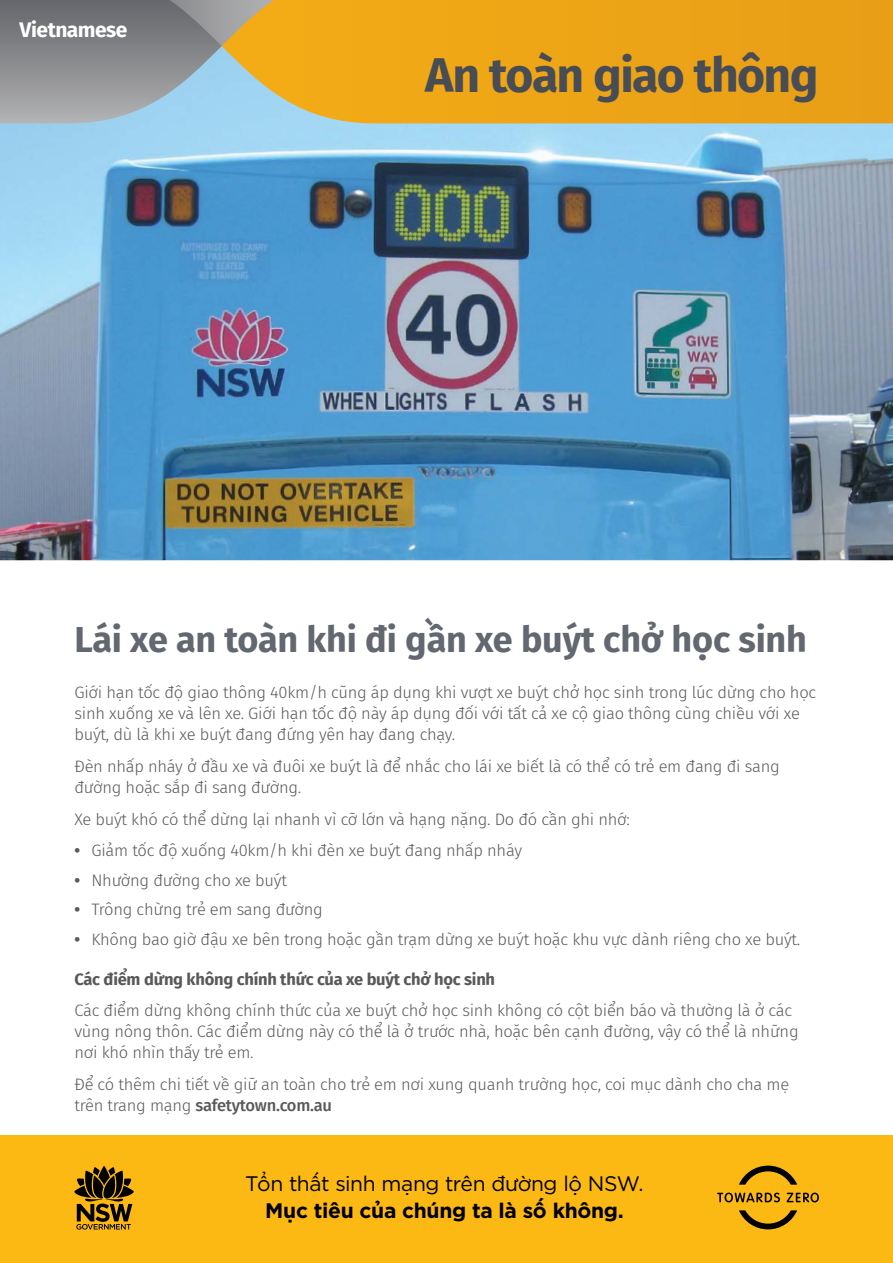
<style>
.page{position:relative;width:893px;height:1263px;background:#fff}
.page>*{position:absolute;margin:0;border:0;box-sizing:border-box;transform-origin:0 0}
.t1{font:700 48px "Fira Sans";letter-spacing:-.035em;color:#474c55}
.Page_Heading{font:700 36px "Fira Sans";letter-spacing:-.005em;color:#626770}
.t2{font:21px "Gotham Ay Pro";letter-spacing:-.02em;color:#000}
.t3{font:700 21px "Gotham Ay Pro";letter-spacing:-.015em;color:#000}
.t4{font:700 21px "Fira Sans";letter-spacing:-.02em;color:#fff}
.Body{font:300 16.5px/21px "Fira Sans";letter-spacing:-.015em;color:#58595b}
.Body-2{font:700 16.5px "Fira Sans";letter-spacing:-.015em;color:#58595b}
.s1{font-weight:700}
.s2{font-weight:500}
</style>
<div class="page">
<div style="left:0;top:1135px;width:893px;height:128px;background:#fdb913"></div>
<svg style="left:74px;top:1166px;width:60px;height:63px"></svg>
<svg style="left:739px;top:1210px;width:58px;height:19px"></svg>
<svg style="left:739px;top:1165px;width:58px;height:20px"></svg>
<svg style="left:717px;top:1192px;width:63px;height:10px"></svg>
<svg style="left:787px;top:1192px;width:32px;height:10px"></svg>
<img style="left:0;top:123px;width:893px;height:437px">
<div style="left:370px;top:0;width:523px;height:123px;background:#eca417"></div>
<svg style="left:0;top:0;width:370px;height:123px;background:#aca07a"></svg>
<p class="t4" style="left:20px;top:12px;width:109px">Vietnamese</p>
<h1 class="t1" style="left:425px;top:34px;width:395px">An toàn giao thông</h1>
<p class="Page_Heading" style="left:74px;top:609px;width:734px">Lái xe an toàn khi đi gần xe buýt chở học sinh</p>
<p class="Body" style="left:74px;top:682px;width:743px">Giới hạn tốc độ giao thông 40km/h cũng áp dụng khi vượt xe buýt chở học sinh trong lúc dừng cho học sinh xuống xe và lên xe. Giới hạn tốc độ này áp dụng đối với tất cả xe cộ giao thông cùng chiều với xe buýt, dù là khi xe buýt đang đứng yên hay đang chạy.</p>
<p class="Body" style="left:74px;top:755px;width:707px">Đèn nhấp nháy ở đầu xe và đuôi xe buýt là để nhắc cho lái xe biết là có thể có trẻ em đang đi sang đường hoặc sắp đi sang đường.</p>
<p class="Body" style="left:74px;top:808px;width:557px">Xe buýt khó có thể dừng lại nhanh vì cỡ lớn và hạng nặng. Do đó cần ghi nhớ:</p>
<p class="Body" style="left:74px;top:840px;width:449px"><span class="s1">•</span> Giảm tốc độ xuống 40km/h khi đèn xe buýt đang nhấp nháy</p>
<p class="Body" style="left:74px;top:869px;width:214px"><span class="s1">•</span> Nhường đường cho xe buýt</p>
<p class="Body" style="left:74px;top:899px;width:250px"><span class="s1">•</span> Trông chừng trẻ em sang đường</p>
<p class="Body" style="left:74px;top:928px;width:727px"><span class="s1">•</span> Không bao giờ đậu xe bên trong hoặc gần trạm dừng xe buýt hoặc khu vực dành riêng cho xe buýt.</p>
<p class="Body-2" style="left:74px;top:965px;width:422px">Các điểm dừng không chính thức của xe buýt chở học sinh</p>
<p class="Body" style="left:74px;top:1000px;width:726px">Các điểm dừng không chính thức của xe buýt chở học sinh không có cột biển báo và thường là ở các vùng nông thôn. Các điểm dừng này có thể là ở trước nhà, hoặc bên cạnh đường, vậy có thể là những nơi khó nhìn thấy trẻ em.</p>
<p class="Body" style="left:74px;top:1074px;width:716px">Để có thêm chi tiết về giữ an toàn cho trẻ em nơi xung quanh trường học, coi mục dành cho cha mẹ trên trang mạng <span class="s2">safetytown.com.au</span></p>
<p class="t2" style="left:245px;top:1171px;width:400px">Tổn thất sinh mạng trên đường lộ NSW.</p>
<p class="t3" style="left:265px;top:1198px;width:360px">Mục tiêu của chúng ta là số không.</p>
</div>
